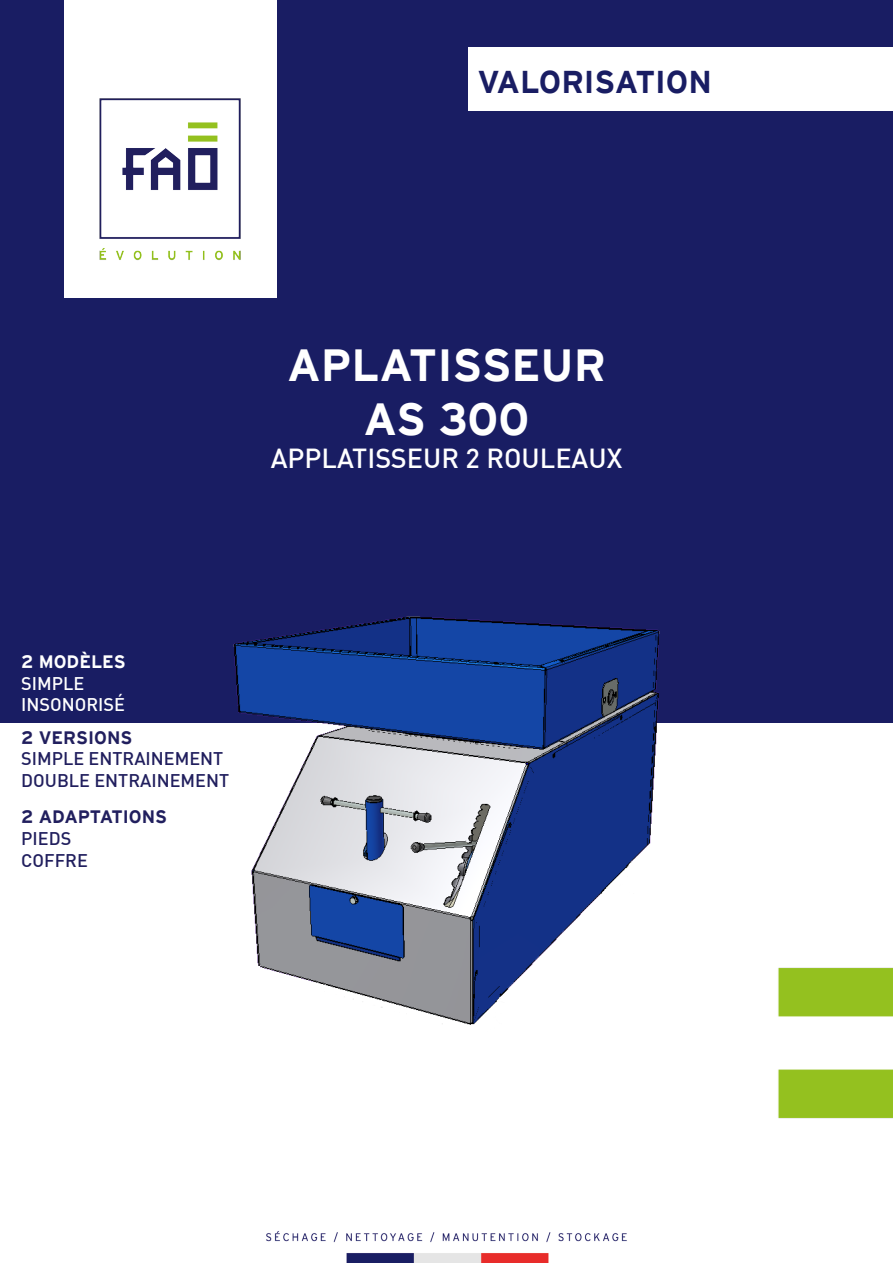
<style>
.page{position:relative;width:893px;height:1263px;background:#fff}
.page>*{position:absolute;margin:0;border:0;box-sizing:border-box;transform-origin:0 0}
.t1{font:700 45px/54px "Interstate";color:#fff;text-align:center}
.t2{font:700 31.5px "Interstate";color:#191d63}
.t3{font:500 27px "DIN";color:#fff}
.t4{font:500 18px/21.6px "DIN";color:#211f5e}
.t5{font:700 18px "Interstate";color:#211f5e}
.t6{font:500 18px/21.6px "DIN";color:#fff}
.t7{font:700 18px "Interstate";color:#fff}
</style>
<div class="page">
<div style="left:0;top:0;width:893px;height:723px;background:#191d63"></div>
<div style="left:64px;top:0;width:212px;height:298px;background:#fff"></div>
<div style="left:468px;top:47px;width:425px;height:64px;background:#fff"></div>
<img style="left:233px;top:616px;width:427px;height:409px">
<img style="left:99px;top:40px;width:178px;height:258px">
<img style="left:266px;top:1231px;width:361px;height:32px">
<img style="left:778px;top:967px;width:115px;height:152px">
<h2 class="t2" style="left:478px;top:64px;width:236px">VALORISATION</h2>
<h1 class="t1" style="left:287px;top:338px;width:320px">APLATISSEUR<br>AS 300</h1>
<h3 class="t3" style="left:271px;top:441px;width:353px">APPLATISSEUR 2 ROULEAUX</h3>
<p class="t7" style="left:21px;top:652px;width:104px">2 MODÈLES</p>
<p class="t6" style="left:21px;top:672px;width:105px">SIMPLE<br>INSONORISÉ</p>
<p class="t5" style="left:21px;top:727px;width:55px">2 VERSIONS</p>
<p class="t4" style="left:21px;top:747px;width:209px">SIMPLE ENTRAINEMENT<br>DOUBLE ENTRAINEMENT</p>
<p class="t5" style="left:21px;top:807px;width:81px">2 ADAPTATIONS</p>
<p class="t4" style="left:21px;top:827px;width:68px">PIEDS<br>COFFRE</p>
</div>
